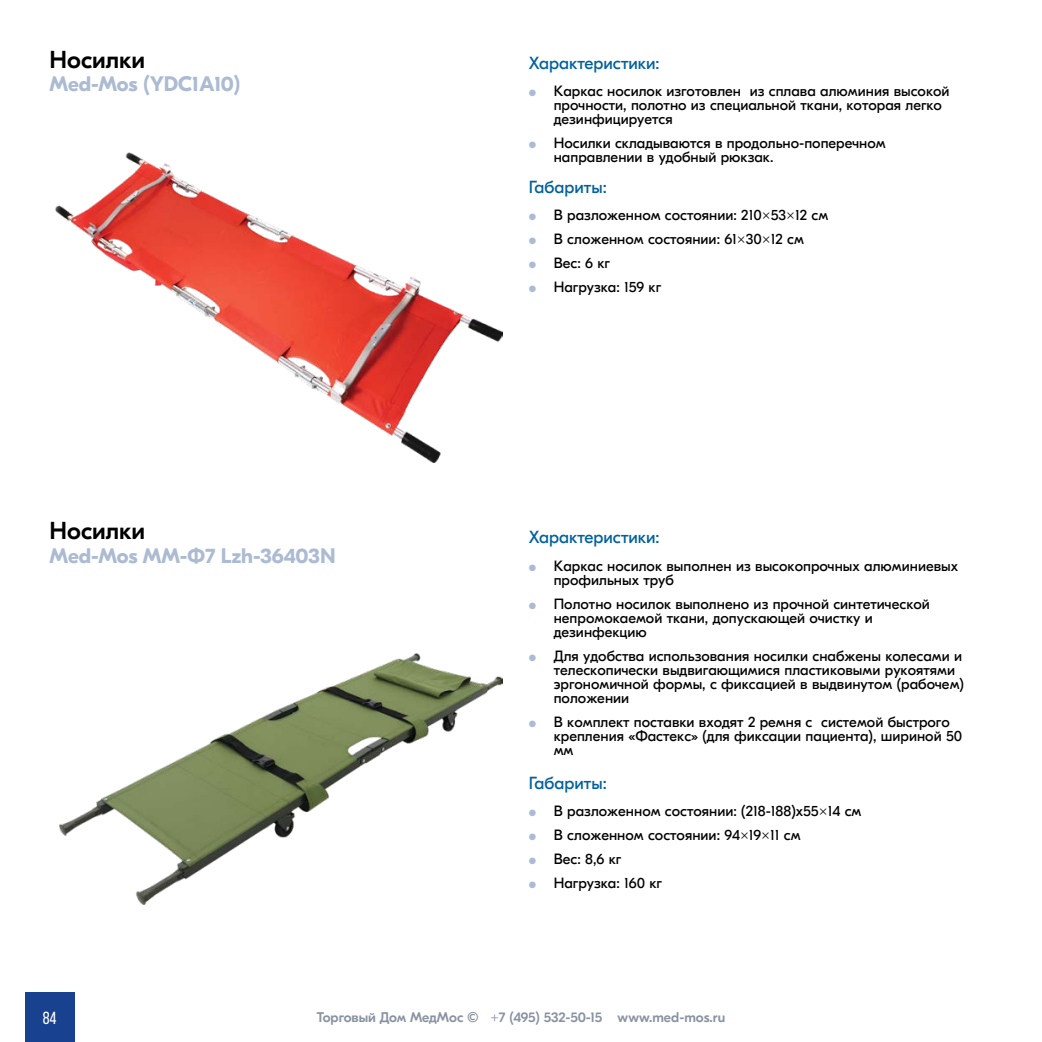
<style>
.page{position:relative;width:1042px;height:1042px;background:#fff}
.page>*{position:absolute;margin:0;border:0;box-sizing:border-box;transform-origin:0 0}
.t1{font:500 24.5px "GT Eesti Pro Display";color:#000}
.t2{font:700 21px "GT Eesti Pro Display";color:#acbbd2}
.t3{font:17.5px "GT Eesti Pro Display";color:#00619e}
.t4{font:17.5px "Bebas Neue";color:#fff}
.t5{font:14.88px/14px "GT Eesti Pro Display";color:#000}
.t6{font:500 14px "GT Eesti Pro Display";letter-spacing:-.005em;color:#8892a1}
.s1{font-weight:300;font-size:8.92px;color:#acbbd2}
</style>
<div class="page">
<div style="left:25px;top:992px;width:49px;height:50px;background:#18428f"></div>
<img style="left:56px;top:153px;width:446px;height:309px">
<img style="left:60px;top:654px;width:442px;height:250px">
<h1 class="t1" style="left:50px;top:46px;width:97px">Носилки</h1>
<h2 class="t2" style="left:50px;top:73px;width:192px">Med-Mos (YDC1A10)</h2>
<h1 class="t1" style="left:50px;top:518px;width:97px">Носилки</h1>
<h2 class="t2" style="left:50px;top:544px;width:287px">Med-Mos ММ-Ф7 Lzh-36403N</h2>
<p class="t3" style="left:529px;top:53px;width:132px">Характеристики:</p>
<p class="t5" style="left:554px;top:84px;width:397px;text-indent:-25px"><span class="s1">А</span> Каркас носилок изготовлен из сплава алюминия высокой прочности, полотно из специальной ткани, которая легко дезинфицируется</p>
<p class="t5" style="left:554px;top:136px;width:333px;text-indent:-25px"><span class="s1">А</span> Носилки складываются в продольно-поперечном направлении в удобный рюкзак.</p>
<p class="t3" style="left:529px;top:177px;width:79px">Габариты:</p>
<p class="t5" style="left:529px;top:203px;width:301px;line-height:24px"><span class="s1">А</span> В разложенном состоянии: 210×53×12 см<br><span class="s1">А</span> В сложенном состоянии: 61×30×12 см<br><span class="s1">А</span> Вес: 6 кг<br><span class="s1">А</span> Нагрузка: 159 кг</p>
<p class="t3" style="left:529px;top:528px;width:132px">Характеристики:</p>
<p class="t5" style="left:554px;top:559px;width:406px;text-indent:-25px"><span class="s1">А</span> Каркас носилок выполнен из высокопрочных алюминиевых профильных труб</p>
<p class="t5" style="left:554px;top:597px;width:378px;text-indent:-25px"><span class="s1">А</span> Полотно носилок выполнено из прочной синтетической непромокаемой ткани, допускающей очистку и дезинфекцию</p>
<p class="t5" style="left:554px;top:649px;width:412px;text-indent:-25px"><span class="s1">А</span> Для удобства использования носилки снабжены колесами и телескопически выдвигающимися пластиковыми рукоятями эргономичной формы, с фиксацией в выдвинутом (рабочем) положении</p>
<p class="t5" style="left:554px;top:715px;width:410px;text-indent:-25px"><span class="s1">А</span> В комплект поставки входят 2 ремня с системой быстрого крепления «Фастекс» (для фиксации пациента), шириной 50 мм</p>
<p class="t3" style="left:529px;top:773px;width:79px">Габариты:</p>
<p class="t5" style="left:529px;top:799px;width:334px;line-height:24px"><span class="s1">А</span> В разложенном состоянии: (218-188)х55×14 см<br><span class="s1">А</span> В сложенном состоянии: 94×19×11 см<br><span class="s1">А</span> Вес: 8,6 кг<br><span class="s1">А</span> Нагрузка: 160 кг</p>
<p class="t4" style="left:43px;top:1008px;width:15px">84</p>
<p class="t6" style="left:317px;top:1010px;width:410px">Торговый Дом МедМос © +7 (495) 532-50-15 www.med-mos.ru</p>
</div>
